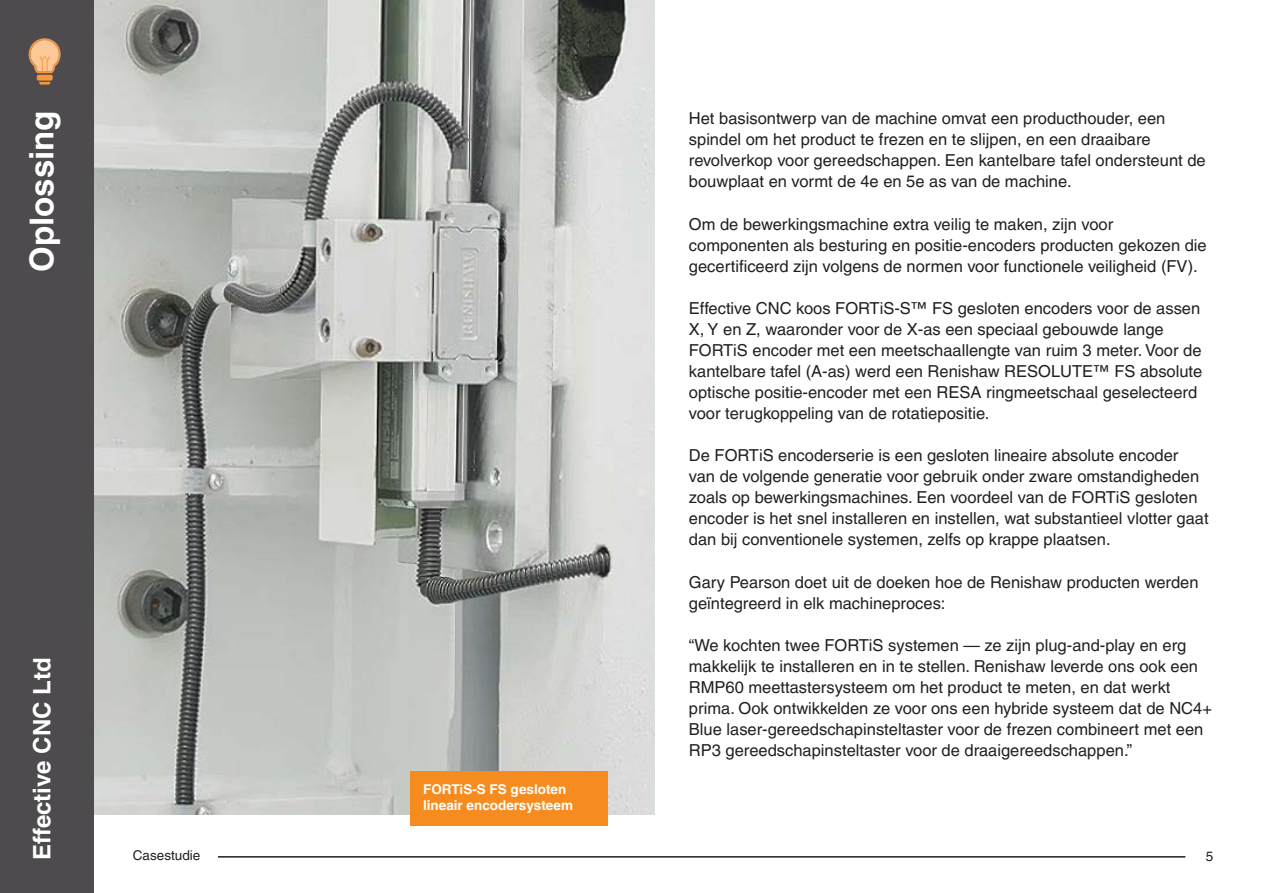
<style>
.page{position:relative;width:1263px;height:893px;background:#fff}
.page>*{position:absolute;margin:0;border:0;box-sizing:border-box;transform-origin:0 0}
.Section_Head_22pt_Bold_White{font:700 33px "Helvetica LT Pro";color:#fff}
.Subheading_16pt_Bold_White{font:700 24px "Helvetica LT Pro";color:#fff}
.Body_Text_11pt{font:16.5px/21px "Helvetica LT Pro";color:#231f20}
.Caption_box_text{font:700 13.5px/16.5px "Helvetica LT Pro";color:#fff}
.Body_Text_9pt{font:13.5px "Helvetica LT Pro";color:#231f20}
</style>
<div class="page">
<img style="left:94px;top:0;width:561px;height:814px">
<div style="left:410px;top:771px;width:198px;height:55px;background:#f68c1f"></div>
<hr style="left:218px;top:856px;width:967px;height:2px;background:#231f20">
<div style="left:0;top:0;width:94px;height:893px;background:#4d4b4d"></div>
<div style="left:37px;top:75px;width:16px;height:6px;background:#f79641;border-radius:2px"></div>
<svg style="left:39px;top:82px;width:11px;height:3px"></svg>
<svg style="left:29px;top:38px;width:32px;height:35px"></svg>
<p class="Section_Head_22pt_Bold_White" style="left:22px;top:272px;width:163px;rotate:-90deg">Oplossing</p>
<p class="Subheading_16pt_Bold_White" style="left:27px;top:860px;width:204px;rotate:-90deg">Effective CNC Ltd</p>
<p class="Body_Text_9pt" style="left:133px;top:848px;width:69px">Casestudie</p>
<p class="Caption_box_text" style="left:423px;top:781px;width:151px">FORTiS-S FS gesloten lineair encodersysteem</p>
<p class="Body_Text_11pt" style="left:689px;top:108px;width:518px">Het basisontwerp van de machine omvat een producthouder, een spindel om het product te frezen en te slijpen, en een draaibare revolverkop voor gereedschappen. Een kantelbare tafel ondersteunt de bouwplaat en vormt de 4e en 5e as van de machine.</p>
<p class="Body_Text_11pt" style="left:689px;top:213px;width:519px">Om de bewerkingsmachine extra veilig te maken, zijn voor componenten als besturing en positie-encoders producten gekozen die gecertificeerd zijn volgens de normen voor functionele veiligheid (FV).</p>
<p class="Body_Text_11pt" style="left:689px;top:298px;width:515px">Effective CNC koos FORTiS-S™ FS gesloten encoders voor de assen X, Y en Z, waaronder voor de X-as een speciaal gebouwde lange FORTiS encoder met een meetschaallengte van ruim 3 meter. Voor de kantelbare tafel (A-as) werd een Renishaw RESOLUTE™ FS absolute optische positie-encoder met een RESA ringmeetschaal geselecteerd voor terugkoppeling van de rotatiepositie.</p>
<p class="Body_Text_11pt" style="left:689px;top:445px;width:521px">De FORTiS encoderserie is een gesloten lineaire absolute encoder van de volgende generatie voor gebruik onder zware omstandigheden zoals op bewerkingsmachines. Een voordeel van de FORTiS gesloten encoder is het snel installeren en instellen, wat substantieel vlotter gaat dan bij conventionele systemen, zelfs op krappe plaatsen.</p>
<p class="Body_Text_11pt" style="left:689px;top:571px;width:511px">Gary Pearson doet uit de doeken hoe de Renishaw producten werden geïntegreerd in elk machineproces:</p>
<p class="Body_Text_11pt" style="left:689px;top:634px;width:525px">“We kochten twee FORTiS systemen — ze zijn plug-and-play en erg makkelijk te installeren en in te stellen. Renishaw leverde ons ook een RMP60 meettastersysteem om het product te meten, en dat werkt prima. Ook ontwikkelden ze voor ons een hybride systeem dat de NC4+ Blue laser-gereedschapinsteltaster voor de frezen combineert met een RP3 gereedschapinsteltaster voor de draaigereedschappen.”</p>
<p class="Body_Text_9pt" style="left:1206px;top:849px;width:9px">5</p>
</div>
